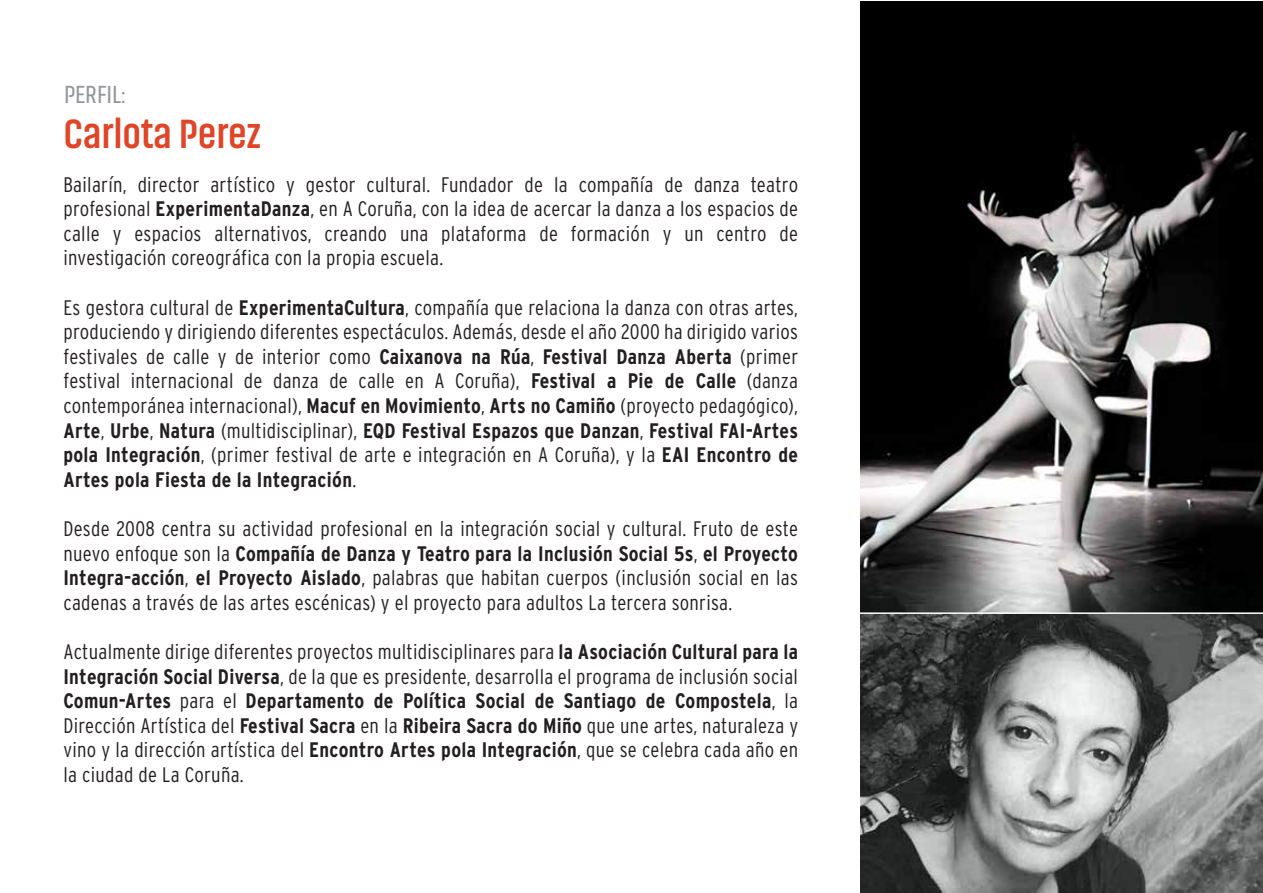
<style>
.page{position:relative;width:1263px;height:893px;background:#fff}
.page>*{position:absolute;margin:0;border:0;box-sizing:border-box;transform-origin:0 0}
.t1{font:700 41.55px "Akhand";color:#e04527}
.t2{font:25.35px "Akhand";color:#939598}
.t3{font:300 condensed 21px/24.6px "Interstate";letter-spacing:.015em;color:#231f20;text-align:justify}
.s1{font-weight:700}
</style>
<div class="page">
<img style="left:861px;top:2px;width:402px;height:585px">
<svg style="left:861px;top:587px;width:402px;height:306px;background:#717272"></svg>
<hr style="left:850px;top:612px;width:413px;height:2px;background:#fff">
<p class="t2" style="left:64px;top:81px;width:63px">PERFIL:</p>
<h1 class="t1" style="left:63px;top:112px;width:199px">Carlota Perez</h1>
<p class="t3" style="left:63px;top:172px;width:736px">Bailarín, director artístico y gestor cultural. Fundador de la compañía de danza teatro profesional <span class="s1">ExperimentaDanza</span>, en A Coruña, con la idea de acercar la danza a los espacios de calle y espacios alternativos, creando una plataforma de formación y un centro de investigación coreográfica con la propia escuela.</p>
<p class="t3" style="left:63px;top:295px;width:736px">Es gestora cultural de <span class="s1">ExperimentaCultura</span>, compañía que relaciona la danza con otras artes, produciendo y dirigiendo diferentes espectáculos. Además, desde el año 2000 ha dirigido varios festivales de calle y de interior como <span class="s1">Caixanova na Rúa</span>, <span class="s1">Festival Danza Aberta</span> (primer festival internacional de danza de calle en A Coruña), <span class="s1">Festival a Pie de Calle</span> (danza contemporánea internacional), <span class="s1">Macuf en Movimiento</span>, <span class="s1">Arts no Camiño</span> (proyecto pedagógico), <span class="s1">Arte</span>, <span class="s1">Urbe</span>, <span class="s1">Natura</span> (multidisciplinar), <span class="s1">EQD Festival Espazos que Danzan</span>, <span class="s1">Festival FAI-Artes pola Integración</span>, (primer festival de arte e integración en A Coruña), y la <span class="s1">EAI Encontro de Artes pola Fiesta de la Integración</span>.</p>
<p class="t3" style="left:63px;top:516px;width:736px">Desde 2008 centra su actividad profesional en la integración social y cultural. Fruto de este nuevo enfoque son la <span class="s1">Compañía de Danza y Teatro para la Inclusión Social 5s</span>, <span class="s1">el Proyecto Integra-acción</span>, <span class="s1">el Proyecto Aislado</span>, palabras que habitan cuerpos (inclusión social en las cadenas a través de las artes escénicas) y el proyecto para adultos La tercera sonrisa.</p>
<p class="t3" style="left:63px;top:639px;width:736px">Actualmente dirige diferentes proyectos multidisciplinares para <span class="s1">la Asociación Cultural para la Integración Social Diversa</span>, de la que es presidente, desarrolla el programa de inclusión social <span class="s1">Comun-Artes</span> para el <span class="s1">Departamento de Política Social de Santiago de Compostela</span>, la Dirección Artística del <span class="s1">Festival Sacra</span> en la <span class="s1">Ribeira Sacra do Miño</span> que une artes, naturaleza y vino y la dirección artística del <span class="s1">Encontro Artes pola Integración</span>, que se celebra cada año en la ciudad de La Coruña.</p>
</div>
